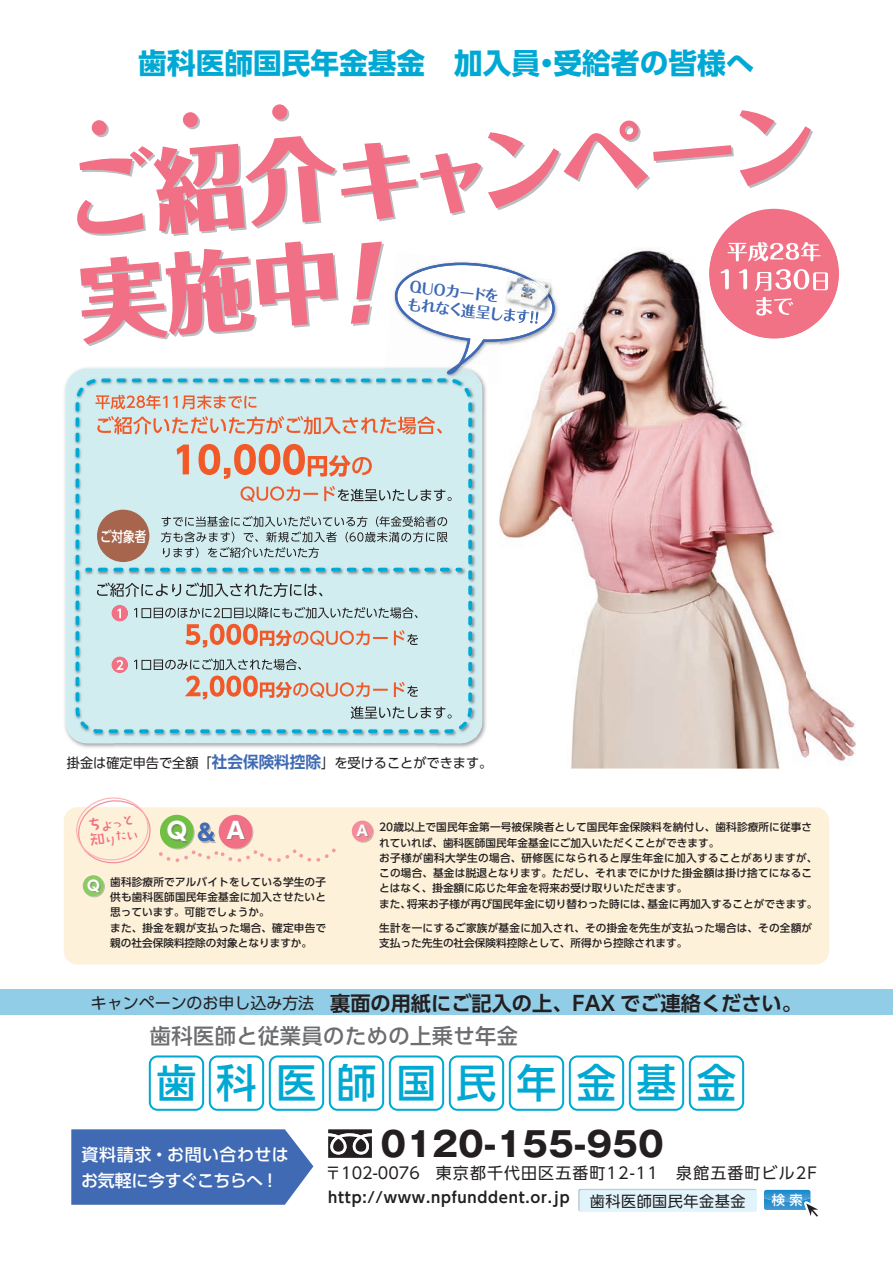
<style>
.page{position:relative;width:893px;height:1263px;background:#fff}
.page>*{position:absolute;margin:0;border:0;box-sizing:border-box;transform-origin:0 0}
.t1{font:800 87.6px/95.1px "Folk Pro";color:#f17085}
.t2{font:500 40.05px "UD Shin Go Pro";letter-spacing:.5em;color:#00a9d4}
.t3{font:700 34.05px "Gothic MB101 Pro";color:#231f20}
.t4{font:700 28.65px "UD Shin Go Pro";color:#00a9d4}
.t5{font:700 22.5px "UD Shin Go Pro";color:#fff}
.t6{font:500 21.3px "UD Shin Go Pro";letter-spacing:.02em;color:#6c6d70}
.t7{font:700 21.15px "Maru Fo Pro";color:#fff}
.t8{font:700 20.25px "UD Shin Go Pro De";color:#231f20}
.t9{font:500 16.95px/25.5px "UD Shin Go Pro";letter-spacing:-.01em;color:#fff}
.t10{font:15.9px "UD Shin Go Pro";letter-spacing:.07em;color:#231f20}
.t11{font:15.15px "UD Shin Go Pro";letter-spacing:.03em;color:#231f20}
.t12{font:700 14.85px "UD Shin Go Pro De";letter-spacing:.05em;color:#231f20}
.t13{font:700 14.85px/17.9px "Maru Fo Pro";color:#406ab4}
.t14{font:500 14.25px "UD Shin Go Pro";color:#fff;scale:.81 1}
.t15{font:700 14.1px "Takarhythm Min De";color:#f17085}
.t16{font:13.5px "UD Shin Go Pro";color:#231f20}
.t17{font:500 13.2px "UD Shin Go Pro";color:#fff}
.t18{font:500 11.25px "Takarhythm Min";color:#f17085}
.t19{font:500 10.65px/15.3px "UD Shin Go Pro";letter-spacing:.01em;color:#231f20}
.s1{font-size:91.05px}
.s2{font-family:"UD Shin Go Pro De";font-weight:700;font-size:16.05px;color:#406ab4}
.s3{font-size:10.5px}
.s4{font-size:11.25px}
.s5{font-size:14.85px}
.s6{color:#406ab4}
.s7{font-weight:700;font-size:14.1px;color:#82a16d}
.s8{font-weight:700;font-size:14.1px;color:#b88187}
.s9{font-family:"UD Shin Go Pro";font-weight:400;font-size:15.9px}
</style>
<div class="page">
<img style="left:64px;top:367px;width:422px;height:46px">
<img style="left:64px;top:413px;width:51px;height:335px">
<img style="left:436px;top:413px;width:50px;height:335px">
<div style="left:66px;top:368px;width:416px;height:375px;background:#d2edf0;border-radius:22px"></div>
<img style="left:74px;top:391px;width:403px;height:347px">
<svg style="left:76px;top:378px;width:396px;height:355px"></svg>
<div style="left:97px;top:510px;width:52px;height:52px;background:#a6654c;border-radius:50%"></div>
<img style="left:385px;top:384px;width:101px;height:1px">
<img style="left:384px;top:367px;width:102px;height:17px">
<img style="left:384px;top:368px;width:97px;height:15px">
<img style="left:413px;top:376px;width:64px;height:7px">
<img style="left:438px;top:378px;width:21px;height:3px">
<svg style="left:394px;top:262px;width:105px;height:112px"></svg>
<svg style="left:97px;top:124px;width:12px;height:13px"></svg>
<svg style="left:187px;top:116px;width:13px;height:13px"></svg>
<svg style="left:276px;top:108px;width:14px;height:13px"></svg>
<svg style="left:351px;top:242px;width:33px;height:84px"></svg>
<div style="left:91px;top:120px;width:16px;height:16px;background:#f17085;border-radius:50%"></div>
<div style="left:183px;top:112px;width:15px;height:16px;background:#f17085;border-radius:50%"></div>
<div style="left:272px;top:104px;width:15px;height:16px;background:#f17085;border-radius:50%"></div>
<div style="left:709px;top:209px;width:130px;height:129px;background:#f17085;border-radius:50%"></div>
<div style="left:149px;top:1055px;width:55px;height:56px;border:2px solid #00a9d4;border-radius:8px"></div>
<div style="left:209px;top:1055px;width:55px;height:56px;border:2px solid #00a9d4;border-radius:8px"></div>
<div style="left:269px;top:1055px;width:55px;height:56px;border:2px solid #00a9d4;border-radius:8px"></div>
<div style="left:329px;top:1055px;width:55px;height:56px;border:2px solid #00a9d4;border-radius:8px"></div>
<div style="left:389px;top:1055px;width:55px;height:56px;border:2px solid #00a9d4;border-radius:8px"></div>
<div style="left:449px;top:1055px;width:55px;height:56px;border:2px solid #00a9d4;border-radius:8px"></div>
<div style="left:509px;top:1055px;width:55px;height:56px;border:2px solid #00a9d4;border-radius:8px"></div>
<div style="left:569px;top:1055px;width:55px;height:56px;border:2px solid #00a9d4;border-radius:8px"></div>
<div style="left:629px;top:1055px;width:55px;height:56px;border:2px solid #00a9d4;border-radius:8px"></div>
<div style="left:689px;top:1055px;width:55px;height:56px;border:2px solid #00a9d4;border-radius:8px"></div>
<div style="left:579px;top:1189px;width:178px;height:23px;background:#e1f4fc"></div>
<svg style="left:764px;top:1190px;width:54px;height:27px"></svg>
<svg style="left:71px;top:1129px;width:242px;height:76px;background:#4c73b8"></svg>
<svg style="left:328px;top:1129px;width:44px;height:29px"></svg>
<div style="left:0;top:989px;width:893px;height:26px;background:#91cde6"></div>
<img style="left:591px;top:248px;width:109px;height:51px">
<img style="left:805px;top:670px;width:51px;height:91px">
<img style="left:550px;top:299px;width:255px;height:469px">
<img style="left:499px;top:391px;width:51px;height:147px">
<img style="left:499px;top:266px;width:66px;height:125px">
<img style="left:499px;top:267px;width:56px;height:74px">
<img style="left:499px;top:307px;width:40px;height:18px">
<img style="left:554px;top:276px;width:2px;height:27px">
<img style="left:503px;top:274px;width:49px;height:40px">
<img style="left:516px;top:275px;width:38px;height:39px">
<img style="left:503px;top:307px;width:36px;height:6px">
<img style="left:550px;top:277px;width:2px;height:18px">
<img style="left:504px;top:275px;width:46px;height:35px">
<img style="left:520px;top:276px;width:30px;height:23px">
<img style="left:709px;top:248px;width:130px;height:90px">
<img style="left:727px;top:248px;width:94px;height:13px">
<img style="left:721px;top:269px;width:26px;height:20px">
<img style="left:755px;top:272px;width:16px;height:19px">
<img style="left:775px;top:269px;width:34px;height:20px">
<img style="left:813px;top:272px;width:15px;height:18px">
<img style="left:756px;top:297px;width:37px;height:19px">
<div style="left:64px;top:807px;width:765px;height:157px;background:#fef1d9;border-radius:14px"></div>
<svg style="left:86px;top:879px;width:19px;height:18px"></svg>
<div style="left:83px;top:875px;width:21px;height:21px;background:#8dc964;border-radius:50%"></div>
<svg style="left:355px;top:826px;width:19px;height:17px"></svg>
<div style="left:352px;top:820px;width:21px;height:22px;background:#f48d99;border-radius:50%"></div>
<svg style="left:74px;top:797px;width:262px;height:67px"></svg>
<h3 class="t4" style="left:138px;top:40px;width:618px">歯科医師国民年金基金　加入員・受給者の皆様へ</h3>
<h1 class="t1" style="left:60px;top:149px;width:756px;rotate:-5deg"><span class="s1">ご紹介</span>キャンペーン実施中</h1>
<h3 class="t7" style="left:727px;top:235px;width:96px">平成28年</h3>
<h3 class="t13" style="left:410px;top:276px;width:139px;rotate:6deg">QUOカードを<br>もれなく進呈します！！</h3>
<h3 class="t14" style="left:100px;top:525px;width:59px">ご対象者</h3>
<p class="t16" style="left:67px;top:752px;width:427px">掛金は確定申告で全額「<span class="s2">社会保険料控除</span>」を受けることができます。</p>
<h3 class="t15" style="left:87px;top:818px;width:48px;rotate:-8deg">ちょ<span class="s3">っ</span><span class="s4">と</span></h3>
<p class="t18" style="left:89px;top:834px;width:50px;rotate:-8deg"><span class="s5">知</span>りたい</p>
<h3 class="t5" style="left:167px;top:812px;width:80px">Q<span class="s6">&amp;</span>A</h3>
<p class="t19" style="left:110px;top:874px;width:217px;text-indent:-22px"><span class="s7">Q</span> 歯科診療所でアルバイトをしている学生の子供も歯科医師国民年金基金に加入させたいと思っています。可能でしょうか。<br>また、掛金を親が支払った場合、確定申告で親の社会保険料控除の対象となりますか。</p>
<p class="t19" style="left:379px;top:819px;width:440px;text-indent:-21px"><span class="s8">A</span> 20歳以上で国民年金第一号被保険者として国民年金保険料を納付し、歯科診療所に従事されていれば、歯科医師国民年金基金にご加入いただくことができます。<br>お子様が歯科大学生の場合、研修医になられると厚生年金に加入することがありますが、この場合、基金は脱退となります。ただし、それまでにかけた掛金額は掛け捨てになることはなく、掛金額に応じた年金を将来お受け取りいただきます。<br>また、将来お子様が再び国民年金に切り替わった時には、基金に再加入することができます。</p>
<p class="t19" style="left:379px;top:919px;width:435px">生計を一にするご家族が基金に加入され、その掛金を先生が支払った場合は、その全額が支払った先生の社会保険料控除として、所得から控除されます。</p>
<h3 class="t8" style="left:91px;top:986px;width:712px"><span class="s9">キャンペーンのお申し込み方法</span> 裏面の用紙にご記入の上、FAX でご連絡ください。</h3>
<h3 class="t6" style="left:150px;top:1019px;width:370px">歯科医師と従業員のための上乗せ年金</h3>
<h2 class="t2" style="left:157px;top:1051px;width:581px">歯科医師国民年金基金</h2>
<h3 class="t9" style="left:81px;top:1141px;width:209px">資料請求・お問い合わせはお気軽に今すぐこちらへ！</h3>
<h3 class="t3" style="left:381px;top:1116px;width:285px">0120-155-950</h3>
<h3 class="t10" style="left:325px;top:1160px;width:493px">〒102-0076　東京都千代田区五番町12-11　泉館五番町ビル2F</h3>
<h3 class="t12" style="left:328px;top:1186px;width:243px">http://www.npfunddent.or.jp</h3>
<h3 class="t11" style="left:590px;top:1188px;width:157px">歯科医師国民年金基金</h3>
<p class="t17" style="left:772px;top:1189px;width:32px">検 索</p>
</div>
